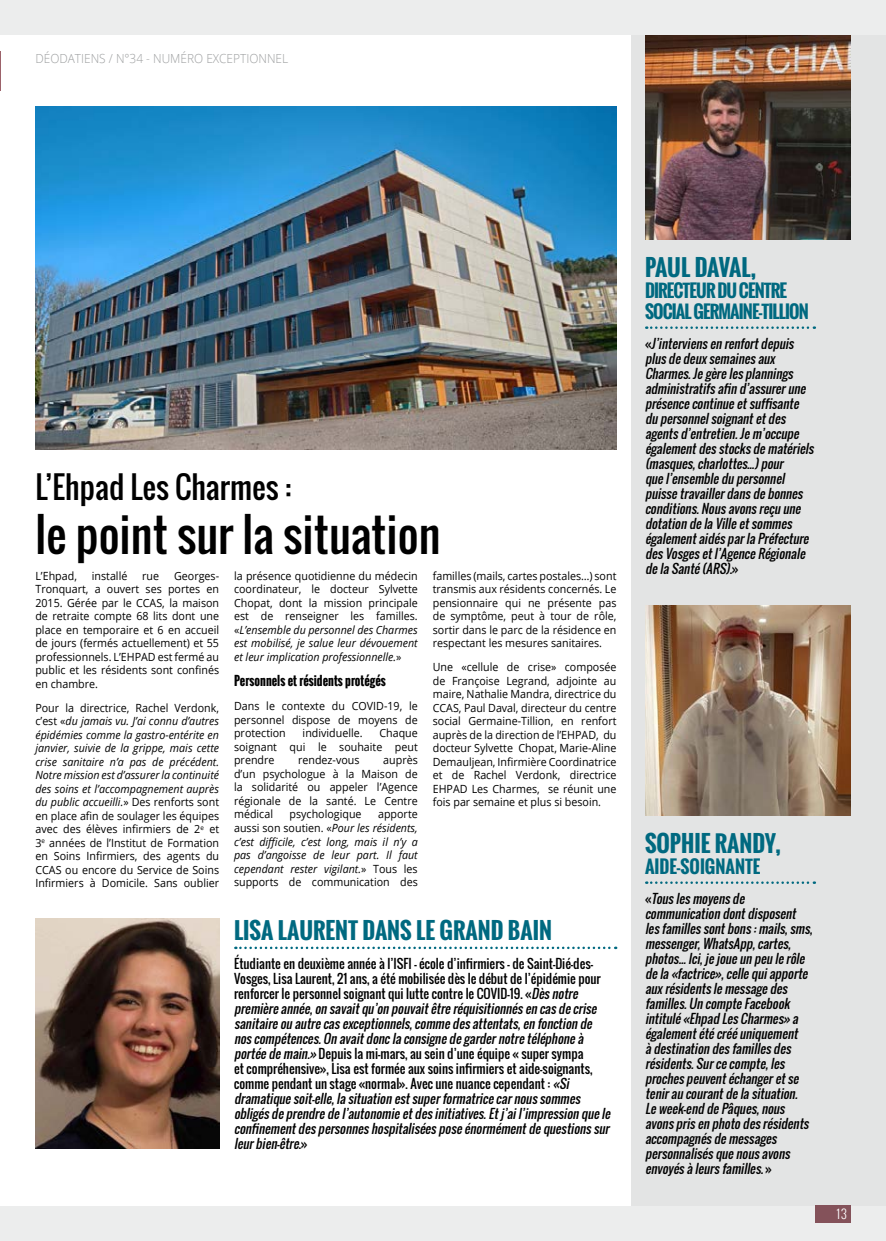
<style>
.page{position:relative;width:886px;height:1241px;background:#fff}
.page>*{position:absolute;margin:0;border:0;box-sizing:border-box;transform-origin:0 0}
.t1{font:45px "Oswald";color:#000}
.t2{font:30px "Oswald";color:#000}
.t3{font:700 22.5px "Oswald";color:#006980}
.t4{font:700 17.5px/21px "Oswald";letter-spacing:-.05em;color:#006980}
.t5{font:700 17.5px "Oswald";color:#006980}
.t6{font:italic 12.5px/15px "Oswald";color:#000}
.t7{font:300 12.5px "Open Sans";color:#9c9e9f;scale:.95 1}
.t8{font:700 12.5px "Oswald";color:#000;scale:.95 1}
.t9{font:300 12.5px "Oswald";color:#fff}
.t10{font:11.25px/13.5px "Open Sans";color:#000;text-align:justify;scale:.95 1}
.t11{font:italic 11.25px/13.5px "Open Sans";color:#000;text-align:justify;scale:.95 1}
.s1{font-style:italic}
.s2{font-style:normal}
</style>
<div class="page">
<div style="left:4px;top:0;width:882px;height:1240px;background:#eceded"></div>
<div style="left:4px;top:35px;width:850px;height:1170px;background:#fff"></div>
<div style="left:631px;top:35px;width:255px;height:1170px;background:#e3e4e4"></div>
<svg style="left:646px;top:326px;width:169px;height:3px"></svg>
<svg style="left:646px;top:881px;width:169px;height:2px"></svg>
<svg style="left:235px;top:946px;width:381px;height:2px"></svg>
<img style="left:645px;top:35px;width:205px;height:205px">
<img style="left:645px;top:605px;width:205px;height:210px">
<img style="left:35px;top:918px;width:184px;height:229px">
<img style="left:35px;top:106px;width:581px;height:343px">
<hr style="left:0;top:51px;width:1px;height:39px;background:#9c626a">
<div style="left:815px;top:1205px;width:35px;height:17px;background:#84525a"></div>
<p class="t7" style="left:35px;top:50px;width:268px">DÉODATIENS / N°34 - NUMÉRO EXCEPTIONNEL</p>
<h2 class="t2" style="left:35px;top:464px;width:257px">L’Ehpad Les Charmes :</h2>
<h1 class="t1" style="left:35px;top:500px;width:406px">le point sur la situation</h1>
<p class="t10" style="left:35px;top:568px;width:45px">L’Ehpad,</p>
<p class="t10" style="left:92px;top:568px;width:39px">installé</p>
<p class="t10" style="left:142px;top:568px;width:19px">rue</p>
<p class="t10" style="left:35px;top:568px;width:195px;text-indent:139px">Georges-Tronquart, a ouvert ses portes en 2015. Gérée par le CCAS, la maison de retraite compte 68 lits dont une place en temporaire et 6 en accueil de jours (fermés actuellement) et 55 professionnels. L’EHPAD est fermé au public et les résidents sont confinés en chambre.</p>
<p class="t10" style="left:35px;top:700px;width:195px">Pour la directrice, Rachel Verdonk, c’est «<span class="s1">du jamais vu. J’ai connu d’autres épidémies comme la gastro-entérite en janvier, suivie de la grippe, mais cette crise sanitaire n’a pas de précédent.<br>Notre mission est d’assurer la continuité des soins et l’accompagnement auprès du public accueilli.</span>» Des renforts sont en place afin de soulager les équipes avec des élèves infirmiers de 2<sup>e</sup> et 3<sup>e</sup> années de l’Institut de Formation en Soins Infirmiers, des agents du CCAS ou encore du Service de Soins Infirmiers à Domicile. Sans oublier</p>
<p class="t10" style="left:234px;top:568px;width:195px">la présence quotidienne du médecin coordinateur, le docteur Sylvette Chopat, dont la mission principale est de renseigner les familles. «<span class="s1">L’ensemble du personnel des Charmes est mobilisé, je salue leur dévouement et leur implication professionnelle.</span>»</p>
<p class="t8" style="left:234px;top:671px;width:161px">Personnels et résidents protégés</p>
<p class="t10" style="left:234px;top:699px;width:195px">Dans le contexte du COVID-19, le personnel dispose de moyens de protection</p>
<p class="t10" style="left:234px;top:726px;width:195px;text-indent:145px">Chaque soignant qui le souhaite peut prendre</p>
<p class="t10" style="left:303px;top:726px;width:65px">individuelle.</p>
<p class="t10" style="left:234px;top:753px;width:195px;text-indent:149px">auprès d’un psychologue à la Maison de la solidarité ou appeler l’Agence régionale de la santé. Le Centre médical</p>
<p class="t10" style="left:298px;top:753px;width:66px">rendez-vous</p>
<p class="t10" style="left:290px;top:807px;width:77px">psychologique</p>
<p class="t11" style="left:234px;top:807px;width:195px;text-indent:144px"><span class="s2">apporte aussi son soutien. «</span>Pour les résidents, c’est difficile, c’est long, mais il n’y a pas d’angoisse de leur part. Il faut cependant rester vigilant.<span class="s2">» Tous les supports de communication des</span></p>
<p class="t10" style="left:433px;top:568px;width:195px">familles (mails, cartes postales…) sont transmis aux résidents concernés. Le pensionnaire qui ne présente pas de symptôme, peut à tour de rôle, sortir dans le parc de la résidence en respectant les mesures sanitaires.</p>
<p class="t10" style="left:433px;top:660px;width:195px">Une «cellule de crise» composée de Françoise Legrand, adjointe au maire, Nathalie Mandra, directrice du CCAS, Paul Daval, directeur du centre social Germaine-Tillion, en renfort auprès de la direction de l’EHPAD, du docteur Sylvette Chopat, Marie-Aline Demauljean, Infirmière Coordinatrice et de Rachel Verdonk, directrice EHPAD Les Charmes, se réunit une fois par semaine et plus si besoin.</p>
<h3 class="t3" style="left:234px;top:912px;width:319px">LISA LAURENT DANS LE GRAND BAIN</h3>
<p class="t6" style="left:234px;top:955px;width:381px"><span class="s2">Étudiante en deuxième année à l’ISFI - école d’infirmiers - de Saint-Dié-des-Vosges, Lisa Laurent, 21 ans, a été mobilisée dès le début de l’épidémie pour renforcer le personnel soignant qui lutte contre le COVID-19. «</span>Dèsnotre premièreannée,onsavaitqu’onpouvaitêtreréquisitionnésencasdecrise sanitaireouautrecasexceptionnels,commedesattentats,enfonctionde noscompétences.Onavaitdonclaconsignedegardernotretéléphoneà portéedemain.» <span class="s2">Depuis la mi-mars, au sein d’une équipe « super sympa<br>et compréhensive», Lisa est formée aux soins infirmiers et aide-soignants, comme pendant un stage «normal». Avec une nuance cependant :</span> «Si dramatiquesoit-elle,lasituationestsuperformatricecarnoussommes obligésdeprendredel’autonomieetdesinitiatives.Etj ’ail’impressionquele confinementdespersonneshospitaliséesposeénormémentdequestionssur leurbien-être<span class="s2">. »</span></p>
<h3 class="t3" style="left:645px;top:251px;width:112px">PAUL DAVAL,</h3>
<h3 class="t4" style="left:645px;top:280px;width:165px">DIRECTEUR DU CENTRE<br>SOCIAL GERMAINE-TILLION</h3>
<p class="t6" style="left:645px;top:335px;width:173px"><span class="s2">«</span> J’interviensenrenfortdepuis plusdedeuxsemainesaux<br>Charmes.Jegèrelesplannings administratifsafind’assurerune présencecontinueetsuffisante dupersonnelsoignantetdes agentsd’entretien.Jem’occupe égalementdesstocksdematériels (masques,charlottes...)pour quel’ensembledupersonnel puissetravaillerdansdebonnes conditions.Nousavonsreçuune dotationdelaVilleetsommes égalementaidésparlaPréfecture desVosgesetl’AgenceRégionale delaSanté(ARS).<span class="s2">»</span></p>
<h3 class="t3" style="left:645px;top:826px;width:137px">SOPHIE RANDY,</h3>
<h3 class="t5" style="left:645px;top:853px;width:117px">AIDE-SOIGNANTE</h3>
<p class="t6" style="left:645px;top:890px;width:172px"><span class="s2">«</span> Touslesmoyensde communicationdontdisposent lesfamillessontbons:mails,sms, messenger,WhatsApp,cartes, photos...Ici,jejoueunpeulerôle dela«factrice»,cellequiapporte auxrésidentslemessagedes familles.UncompteFacebook intitulé«Ehpad LesCharmes» a égalementétécrééuniquement àdestinationdesfamillesdes résidents.Surcecompte,les prochespeuventéchangeretse teniraucourantdelasituation.<br>Leweek-end dePâques,nous avonsprisenphotodesrésidents accompagnésdemessages personnalisésquenousavons envoyésàleursfamilles.<span class="s2">»</span></p>
<p class="t9" style="left:837px;top:1204px;width:12px">13</p>
</div>
